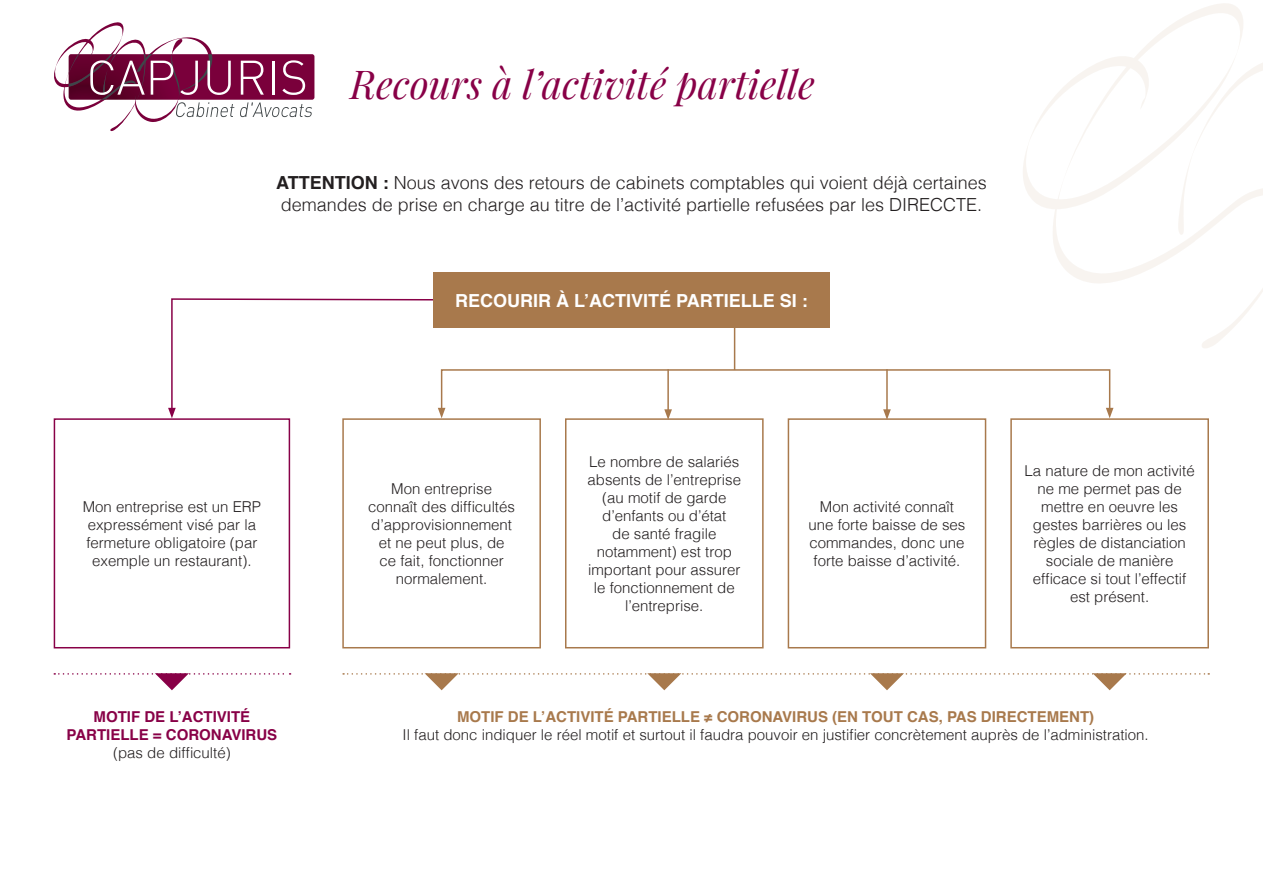
<style>
.page{position:relative;width:1263px;height:893px;background:#fff}
.page>*{position:absolute;margin:0;border:0;box-sizing:border-box;transform-origin:0 0}
.t1{font:italic 39px "Playfair Display";color:#880047}
.t2{font:300 18px/21.6px "Helvetica";color:#231f20}
.t3{font:700 18px "Helvetica";color:#fff}
.t4{font:300 15px/18px "Helvetica";color:#231f20;text-align:center}
.t5{font:700 15px "Helvetica";color:#a8794c}
.t6{font:700 15px/18px "Helvetica";color:#880047;text-align:center}
.s1{font-weight:700}
</style>
<div class="page">
<svg style="left:54px;top:22px;width:260px;height:109px"></svg>
<div style="left:54px;top:418px;width:236px;height:230px;border:2px solid #880047"></div>
<div style="left:342px;top:418px;width:199px;height:230px;border:2px solid #a8794c"></div>
<div style="left:565px;top:418px;width:199px;height:230px;border:2px solid #a8794c"></div>
<div style="left:788px;top:418px;width:198px;height:230px;border:2px solid #a8794c"></div>
<div style="left:1010px;top:418px;width:199px;height:230px;border:2px solid #a8794c"></div>
<svg style="left:54px;top:673px;width:237px;height:17px"></svg>
<svg style="left:343px;top:673px;width:866px;height:17px"></svg>
<div style="left:441px;top:369px;width:669px;height:42px;border:2px solid #a8794c"></div>
<svg style="left:1106px;top:408px;width:7px;height:10px"></svg>
<hr style="left:667px;top:369px;width:2px;height:43px;background:#a8794c">
<svg style="left:664px;top:409px;width:8px;height:11px"></svg>
<hr style="left:886px;top:369px;width:2px;height:43px;background:#a8794c">
<svg style="left:883px;top:409px;width:8px;height:11px"></svg>
<hr style="left:734px;top:323px;width:1px;height:47px;background:#a8794c">
<svg style="left:168px;top:298px;width:277px;height:120px"></svg>
<div style="left:433px;top:272px;width:397px;height:55px;background:#a8794c"></div>
<svg style="left:1202px;top:288px;width:61px;height:60px"></svg>
<svg style="left:1023px;top:3px;width:240px;height:280px"></svg>
<p class="t1" style="left:350px;top:54px;width:466px">Recours à l’activité partielle</p>
<p class="t2" style="left:276px;top:171px;width:712px"><span class="s1">ATTENTION :</span> Nous avons des retours de cabinets comptables qui voient déjà certaines demandes de prise en charge au titre de l’activité partielle refusées par les DIRECCTE.</p>
<p class="t4" style="left:83px;top:496px;width:180px">Mon entreprise est un ERP expressément visé par la fermeture obligatoire (par exemple un restaurant).</p>
<p class="t6" style="left:67px;top:708px;width:212px">MOTIF DE L’ACTIVITÉ<br>PARTIELLE = CORONAVIRUS</p>
<p class="t4" style="left:113px;top:743px;width:119px">(pas de difficulté)</p>
<p class="t3" style="left:455px;top:286px;width:354px">RECOURIR À L’ACTIVITÉ PARTIELLE SI :</p>
<p class="t4" style="left:368px;top:478px;width:148px">Mon entreprise connaît des difficultés d’approvisionnement et ne peut plus, de<br>ce fait, fonctionner normalement.</p>
<p class="t4" style="left:588px;top:451px;width:155px">Le nombre de salariés absents de l’entreprise (au motif de garde d’enfants ou d’état<br>de santé fragile notamment) est trop important pour assurer le fonctionnement de l’entreprise.</p>
<p class="t4" style="left:809px;top:496px;width:158px">Mon activité connaît une forte baisse de ses commandes, donc une forte baisse d’activité.</p>
<p class="t4" style="left:1024px;top:460px;width:172px">La nature de mon activité ne me permet pas de mettre en oeuvre les gestes barrières ou les règles de distanciation sociale de manière efficace si tout l’effectif est présent.</p>
<p class="t5" style="left:457px;top:705px;width:639px">MOTIF DE L’ACTIVITÉ PARTIELLE ≠ CORONAVIRUS (EN TOUT CAS, PAS DIRECTEMENT)</p>
<p class="t4" style="left:403px;top:725px;width:748px">Il faut donc indiquer le réel motif et surtout il faudra pouvoir en justifier concrètement auprès de l’administration.</p>
</div>
